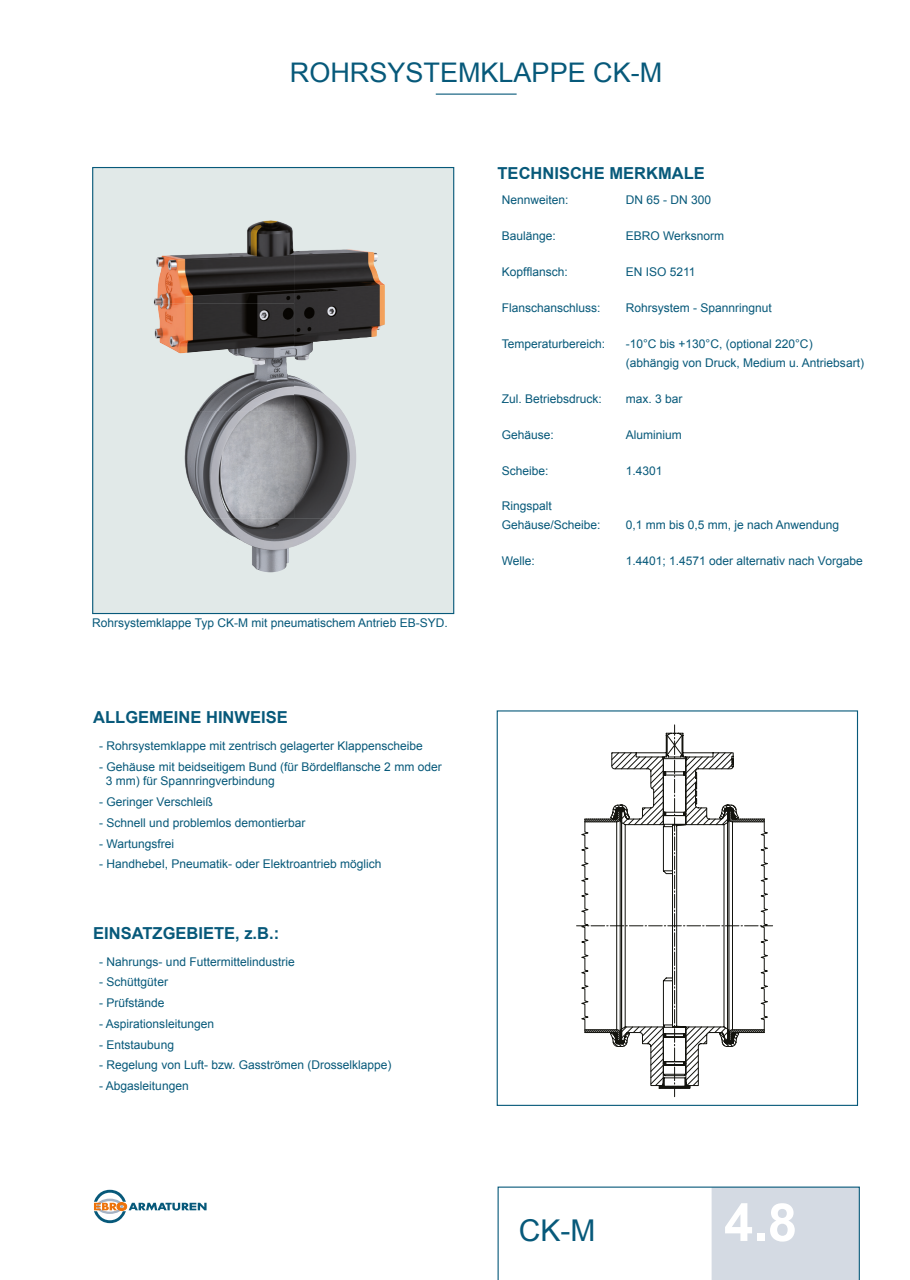
<style>
.page{position:relative;width:910px;height:1280px;background:#fff}
.page>*{position:absolute;margin:0;border:0;box-sizing:border-box;transform-origin:0 0}
.t1{font:700 52.5px "Arial";color:#fff}
.t2{font:30px "Arial";color:#07597a}
.t3{font:27px "Arial";color:#07597a}
.t4{font:700 16.5px "Arial";color:#07597a}
.t5{font:12px/18.6px "Arial";color:#07597a}
</style>
<div class="page">
<svg style="left:94px;top:1189px;width:112px;height:33px"></svg>
<hr style="left:435px;top:93px;width:81px;height:2px;background:#07597a">
<div style="left:93px;top:167px;width:360px;height:446px;background:#e1e9e8"></div>
<img style="left:153px;top:220px;width:141px;height:191px">
<img style="left:294px;top:249px;width:91px;height:108px">
<img style="left:294px;top:357px;width:62px;height:161px">
<img style="left:184px;top:411px;width:110px;height:107px">
<img style="left:210px;top:518px;width:124px;height:54px">
<svg style="left:576px;top:724px;width:196px;height:372px"></svg>
<svg style="left:497px;top:1186px;width:362px;height:93px"></svg>
<h3 class="t3" style="left:290px;top:55px;width:374px">ROHRSYSTEMKLAPPE CK-M</h3>
<h3 class="t4" style="left:497px;top:162px;width:209px">TECHNISCHE MERKMALE</h3>
<p class="t5" style="left:501px;top:191px;width:68px">Nennweiten:</p>
<p class="t5" style="left:625px;top:191px;width:87px">DN 65 - DN 300</p>
<p class="t5" style="left:501px;top:227px;width:56px">Baulänge:</p>
<p class="t5" style="left:625px;top:227px;width:100px">EBRO Werksnorm</p>
<p class="t5" style="left:501px;top:263px;width:68px">Kopfflansch:</p>
<p class="t5" style="left:625px;top:263px;width:71px">EN ISO 5211</p>
<p class="t5" style="left:501px;top:299px;width:100px">Flanschanschluss:</p>
<p class="t5" style="left:625px;top:299px;width:148px">Rohrsystem - Spannringnut</p>
<p class="t5" style="left:501px;top:334px;width:105px">Temperaturbereich:</p>
<p class="t5" style="left:625px;top:334px;width:240px">-10°C bis +130°C, (optional 220°C) (abhängig von Druck, Medium u. Antriebsart)</p>
<p class="t5" style="left:501px;top:389px;width:102px">Zul. Betriebsdruck:</p>
<p class="t5" style="left:625px;top:389px;width:58px">max. 3 bar</p>
<p class="t5" style="left:501px;top:425px;width:54px">Gehäuse:</p>
<p class="t5" style="left:625px;top:425px;width:58px">Aluminium</p>
<p class="t5" style="left:501px;top:461px;width:48px">Scheibe:</p>
<p class="t5" style="left:625px;top:461px;width:38px">1.4301</p>
<p class="t5" style="left:501px;top:497px;width:100px">Ringspalt<br>Gehäuse/Scheibe:</p>
<p class="t5" style="left:625px;top:515px;width:215px">0,1 mm bis 0,5 mm, je nach Anwendung</p>
<p class="t5" style="left:92px;top:613px;width:357px">Rohrsystemklappe Typ CK-M mit pneumatischem Antrieb EB-SYD.</p>
<h3 class="t4" style="left:93px;top:706px;width:196px">ALLGEMEINE HINWEISE</h3>
<p class="t5" style="left:99px;top:736px;width:325px">- Rohrsystemklappe mit zentrisch gelagerter Klappenscheibe</p>
<p class="t5" style="left:106px;top:759px;width:337px;line-height:14.4px;text-indent:-7px">- Gehäuse mit beidseitigem Bund (für Bördelflansche 2 mm oder<br>3 mm) für Spannringverbindung</p>
<p class="t5" style="left:99px;top:792px;width:115px">- Geringer Verschleiß</p>
<p class="t5" style="left:99px;top:813px;width:208px">- Schnell und problemlos demontierbar</p>
<p class="t5" style="left:99px;top:834px;width:76px">- Wartungsfrei</p>
<p class="t5" style="left:99px;top:854px;width:284px">- Handhebel, Pneumatik- oder Elektroantrieb möglich</p>
<h3 class="t4" style="left:93px;top:921px;width:187px">EINSATZGEBIETE, z.B.:</h3>
<p class="t5" style="left:99px;top:951px;width:197px">- Nahrungs- und Futtermittelindustrie</p>
<p class="t5" style="left:99px;top:972px;width:70px">- Schüttgüter</p>
<p class="t5" style="left:99px;top:993px;width:67px">- Prüfstände</p>
<p class="t5" style="left:99px;top:1014px;width:116px">- Aspirationsleitungen</p>
<p class="t5" style="left:99px;top:1034px;width:76px">- Entstaubung</p>
<p class="t5" style="left:99px;top:1055px;width:294px">- Regelung von Luft- bzw. Gasströmen (Drosselklappe)</p>
<p class="t5" style="left:99px;top:1076px;width:91px">- Abgasleitungen</p>
<p class="t5" style="left:501px;top:551px;width:35px">Welle:</p>
<p class="t5" style="left:625px;top:551px;width:238px">1.4401; 1.4571 oder alternativ nach Vorgabe</p>
<h2 class="t2" style="left:518px;top:1210px;width:78px">CK-M</h2>
<h1 class="t1" style="left:723px;top:1187px;width:74px">4.8</h1>
</div>
